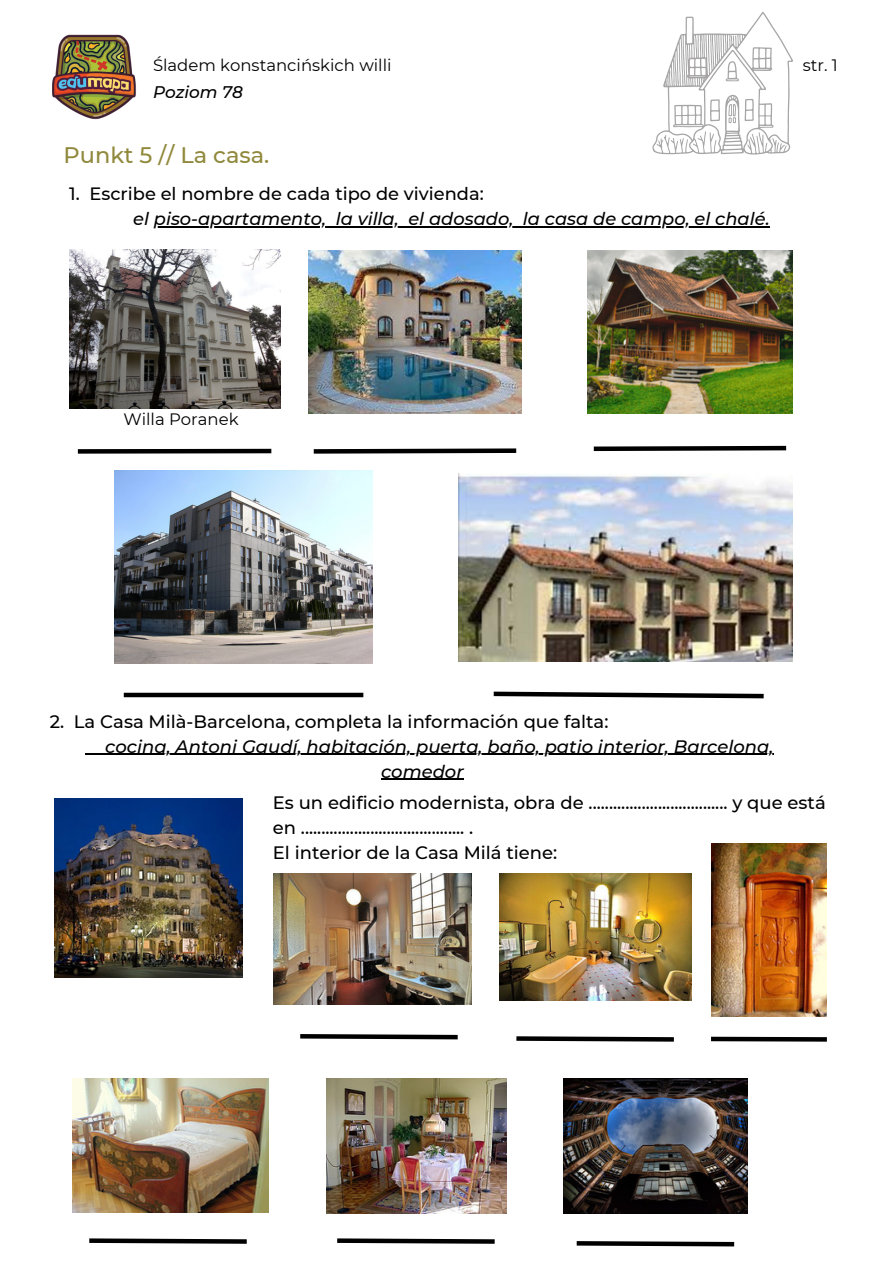
<style>
.page{position:relative;width:893px;height:1264px;background:#fff}
.page>*{position:absolute;margin:0;border:0;box-sizing:border-box;transform-origin:0 0}
.t1{font:500 22.5px "Montserrat";color:#90893c}
.t2{font:500 18px/24.8px "Montserrat";color:#000}
.t3{font:italic 500 18px/24.8px "Montserrat";color:#000}
.t4{font:italic 500 17.85px "Montserrat";color:#000}
.t5{font:500 17.85px "Montserrat";color:#000}
.t6{font:italic 500 16.8px "Montserrat";color:#000}
.t7{font:16.5px "Montserrat";color:#000}
</style>
<div class="page">
<hr style="left:154px;top:226px;width:172px;height:1px;background:#000">
<hr style="left:336px;top:226px;width:63px;height:1px;background:#000">
<hr style="left:408px;top:226px;width:105px;height:1px;background:#000">
<hr style="left:523px;top:226px;width:246px;height:1px;background:#000">
<img style="left:308px;top:250px;width:213px;height:163px">
<img style="left:587px;top:250px;width:205px;height:163px">
<img style="left:458px;top:473px;width:334px;height:188px">
<div style="left:124px;top:692px;width:239px;height:5px;background:#000"></div>
<svg style="left:493px;top:691px;width:271px;height:8px"></svg>
<svg style="left:313px;top:448px;width:204px;height:6px"></svg>
<svg style="left:593px;top:445px;width:194px;height:7px"></svg>
<img style="left:55px;top:798px;width:188px;height:179px">
<img style="left:273px;top:873px;width:198px;height:131px">
<img style="left:499px;top:873px;width:192px;height:127px">
<img style="left:73px;top:1078px;width:195px;height:134px">
<img style="left:326px;top:1078px;width:180px;height:135px">
<hr style="left:78px;top:449px;width:193px;height:4px;background:#000">
<img style="left:563px;top:1078px;width:184px;height:135px">
<img style="left:711px;top:843px;width:115px;height:173px">
<svg style="left:89px;top:1238px;width:158px;height:6px"></svg>
<svg style="left:337px;top:1238px;width:158px;height:6px"></svg>
<svg style="left:576px;top:1241px;width:159px;height:6px"></svg>
<div style="left:711px;top:1036px;width:115px;height:5px;background:#000"></div>
<svg style="left:300px;top:1034px;width:158px;height:6px"></svg>
<svg style="left:516px;top:1036px;width:158px;height:6px"></svg>
<img style="left:115px;top:470px;width:257px;height:194px">
<img style="left:69px;top:250px;width:212px;height:158px">
<svg style="left:86px;top:754px;width:19px;height:1px"></svg>
<hr style="left:105px;top:754px;width:668px;height:1px;background:#000">
<hr style="left:381px;top:778px;width:83px;height:1px;background:#000">
<img style="left:52px;top:34px;width:84px;height:86px">
<svg style="left:652px;top:12px;width:140px;height:142px"></svg>
<p class="t7" style="left:153px;top:55px;width:240px">Śladem konstancińskich willi</p>
<p class="t6" style="left:153px;top:82px;width:92px">Poziom 78</p>
<p class="t1" style="left:64px;top:141px;width:207px">Punkt 5 // La casa.</p>
<p class="t5" style="left:69px;top:183px;width:416px">1. Escribe el nombre de cada tipo de vivienda:</p>
<p class="t4" style="left:133px;top:208px;width:638px">el piso-apartamento, la villa, el adosado, la casa de campo, el chalé.</p>
<p class="t7" style="left:802px;top:55px;width:37px">str. 1</p>
<p class="t7" style="left:123px;top:409px;width:117px">Willa Poranek</p>
<p class="t2" style="left:50px;top:709px;width:560px">2. La Casa Milà-Barcelona, completa la información que falta:</p>
<p class="t3" style="left:381px;top:734px;width:394px;text-indent:-276px">cocina, Antoni Gaudí, habitación, puerta, baño, patio interior, Barcelona, comedor</p>
<p class="t2" style="left:273px;top:790px;width:554px">Es un edificio modernista, obra de .................................. y que está en ........................................ .</p>
<p class="t2" style="left:273px;top:840px;width:286px">El interior de la Casa Milá tiene:</p>
</div>
